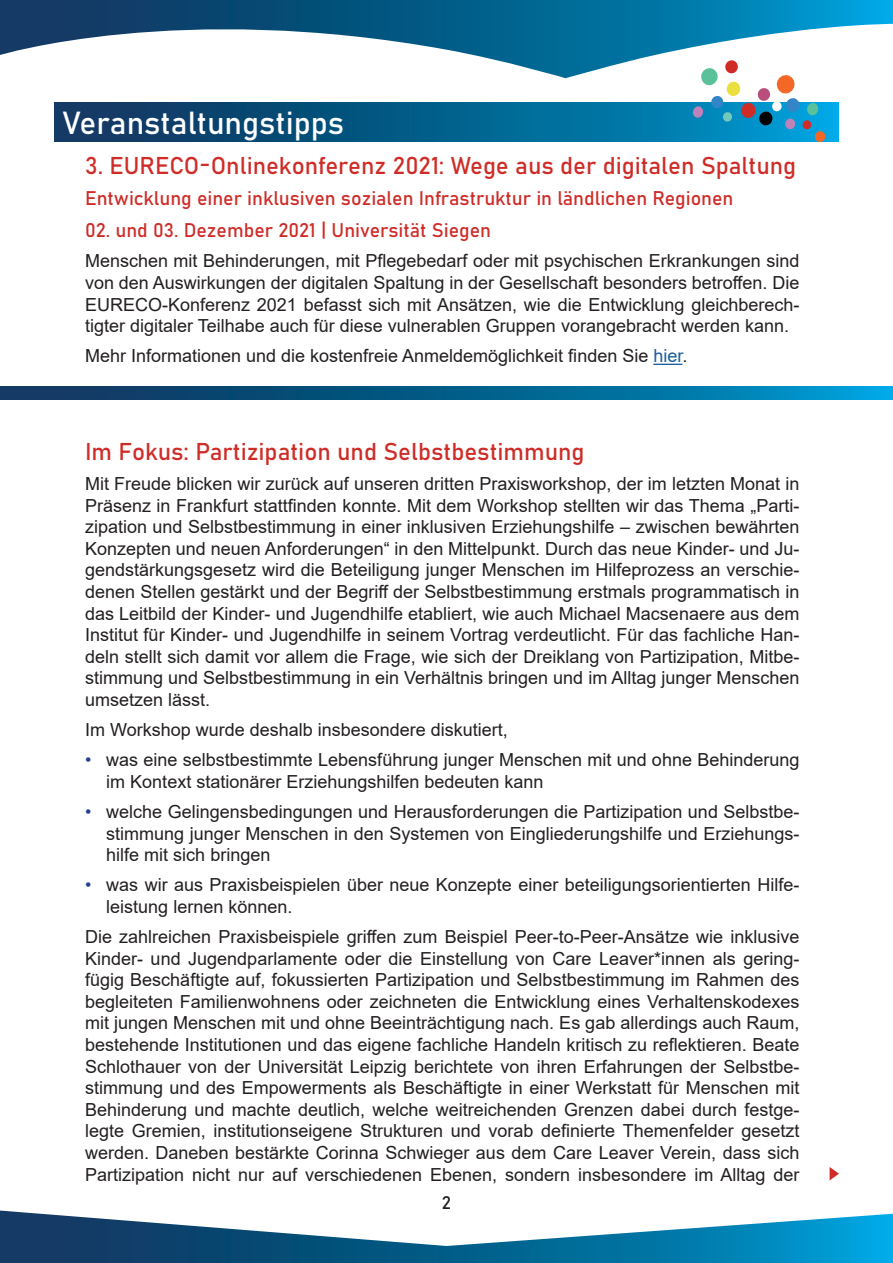
<style>
.page{position:relative;width:893px;height:1263px;background:#fff}
.page>*{position:absolute;margin:0;border:0;box-sizing:border-box;transform-origin:0 0}
.t1{font:31.5px "Bahnschrift";color:#fff}
.t2{font:24px "Bahnschrift";color:#cf2c27}
.t3{font:19.5px "Bahnschrift";color:#cf2c27}
.t4{font:18px/21.6px "Arial";color:#231f20;text-align:justify}
.t5{font:18px "Bahnschrift";color:#231f20}
.s1{color:#175d9e}
.s2{color:#253f8e}
</style>
<div class="page">
<svg style="left:0;top:0;width:893px;height:78px"></svg>
<svg style="left:0;top:1210px;width:893px;height:53px"></svg>
<svg style="left:653px;top:364px;width:29px;height:1px"></svg>
<svg style="left:0;top:386px;width:893px;height:14px;background:#04618f"></svg>
<svg style="left:54px;top:102px;width:785px;height:39px;background:#055a86"></svg>
<svg style="left:830px;top:1167px;width:9px;height:13px"></svg>
<svg style="left:688px;top:59px;width:138px;height:83px"></svg>
<h1 class="t1" style="left:63px;top:99px;width:283px">Veranstaltungstipps</h1>
<h2 class="t2" style="left:85px;top:147px;width:712px">3. EURECO-Onlinekonferenz 2021: Wege aus der digitalen Spaltung</h2>
<p class="t3" style="left:85px;top:184px;width:650px">Entwicklung einer inklusiven sozialen Infrastruktur in ländlichen Regionen</p>
<p class="t3" style="left:85px;top:216px;width:408px">02. und 03. Dezember 2021 | Universität Siegen</p>
<p class="t4" style="left:85px;top:250px;width:716px">Menschen mit Behinderungen, mit Pflegebedarf oder mit psychischen Erkrankungen sind von den Auswirkungen der digitalen Spaltung in der Gesellschaft besonders betroffen. Die EURECO-Konferenz 2021 befasst sich mit Ansätzen, wie die Entwicklung gleichberech&shy;tigter digitaler Teilhabe auch für diese vulnerablen Gruppen vorangebracht werden kann.</p>
<p class="t4" style="left:85px;top:345px;width:604px">Mehr Informationen und die kostenfreie Anmeldemöglichkeit finden Sie <span class="s1">hier</span>.</p>
<h2 class="t2" style="left:85px;top:433px;width:501px">Im Fokus: Partizipation und Selbstbestimmung</h2>
<p class="t4" style="left:85px;top:473px;width:716px">Mit Freude blicken wir zurück auf unseren dritten Praxisworkshop, der im letzten Monat in Präsenz in Frankfurt stattfinden konnte. Mit dem Workshop stellten wir das Thema „Parti&shy;zipation und Selbstbestimmung in einer inklusiven Erziehungshilfe – zwischen bewährten Konzepten und neuen Anforderungen“ in den Mittelpunkt. Durch das neue Kinder- und Ju&shy;gendstärkungsgesetz wird die Beteiligung junger Menschen im Hilfeprozess an verschie&shy;denen Stellen gestärkt und der Begriff der Selbstbestimmung erstmals programmatisch in das Leitbild der Kinder- und Jugendhilfe etabliert, wie auch Michael Macsenaere aus dem Institut für Kinder- und Jugendhilfe in seinem Vortrag verdeutlicht. Für das fachliche Han&shy;deln stellt sich damit vor allem die Frage, wie sich der Dreiklang von Partizipation, Mitbe&shy;stimmung und Selbstbestimmung in ein Verhältnis bringen und im Alltag junger Menschen umsetzen lässt.</p>
<p class="t4" style="left:85px;top:719px;width:424px">Im Workshop wurde deshalb insbesondere diskutiert,</p>
<p class="t4" style="left:106px;top:749px;width:695px;text-indent:-21px"><span class="s2">•</span> was eine selbstbestimmte Lebensführung junger Menschen mit und ohne Behinderung im Kontext stationärer Erziehungshilfen bedeuten kann</p>
<p class="t4" style="left:106px;top:801px;width:695px;text-indent:-21px"><span class="s2">•</span> welche Gelingensbedingungen und Herausforderungen die Partizipation und Selbstbe&shy;stimmung junger Menschen in den Systemen von Eingliederungshilfe und Erziehungs&shy;hilfe mit sich bringen</p>
<p class="t4" style="left:106px;top:874px;width:695px;text-indent:-21px"><span class="s2">•</span> was wir aus Praxisbeispielen über neue Konzepte einer beteiligungsorientierten Hilfe&shy;leistung lernen können.</p>
<p class="t4" style="left:85px;top:926px;width:716px">Die zahlreichen Praxisbeispiele griffen zum Beispiel Peer-to-Peer-Ansätze wie inklusive Kinder- und Jugendparlamente oder die Einstellung von Care Leaver*innen als gering&shy;fügig Beschäftigte auf, fokussierten Partizipation und Selbstbestimmung im Rahmen des begleiteten Familienwohnens oder zeichneten die Entwicklung eines Verhaltenskodexes mit jungen Menschen mit und ohne Beeinträchtigung nach. Es gab allerdings auch Raum, bestehende Institutionen und das eigene fachliche Handeln kritisch zu reflektieren. Beate Schlothauer von der Universität Leipzig berichtete von ihren Erfahrungen der Selbstbe&shy;stimmung und des Empowerments als Beschäftigte in einer Werkstatt für Menschen mit Behinderung und machte deutlich, welche weitreichenden Grenzen dabei durch festge&shy;legte Gremien, institutionseigene Strukturen und vorab definierte Themenfelder gesetzt werden. Daneben bestärkte Corinna Schwieger aus dem Care Leaver Verein, dass sich Partizipation nicht nur auf verschiedenen Ebenen, sondern insbesondere im Alltag der</p>
<p class="t5" style="left:442px;top:1189px;width:11px">2</p>
</div>
